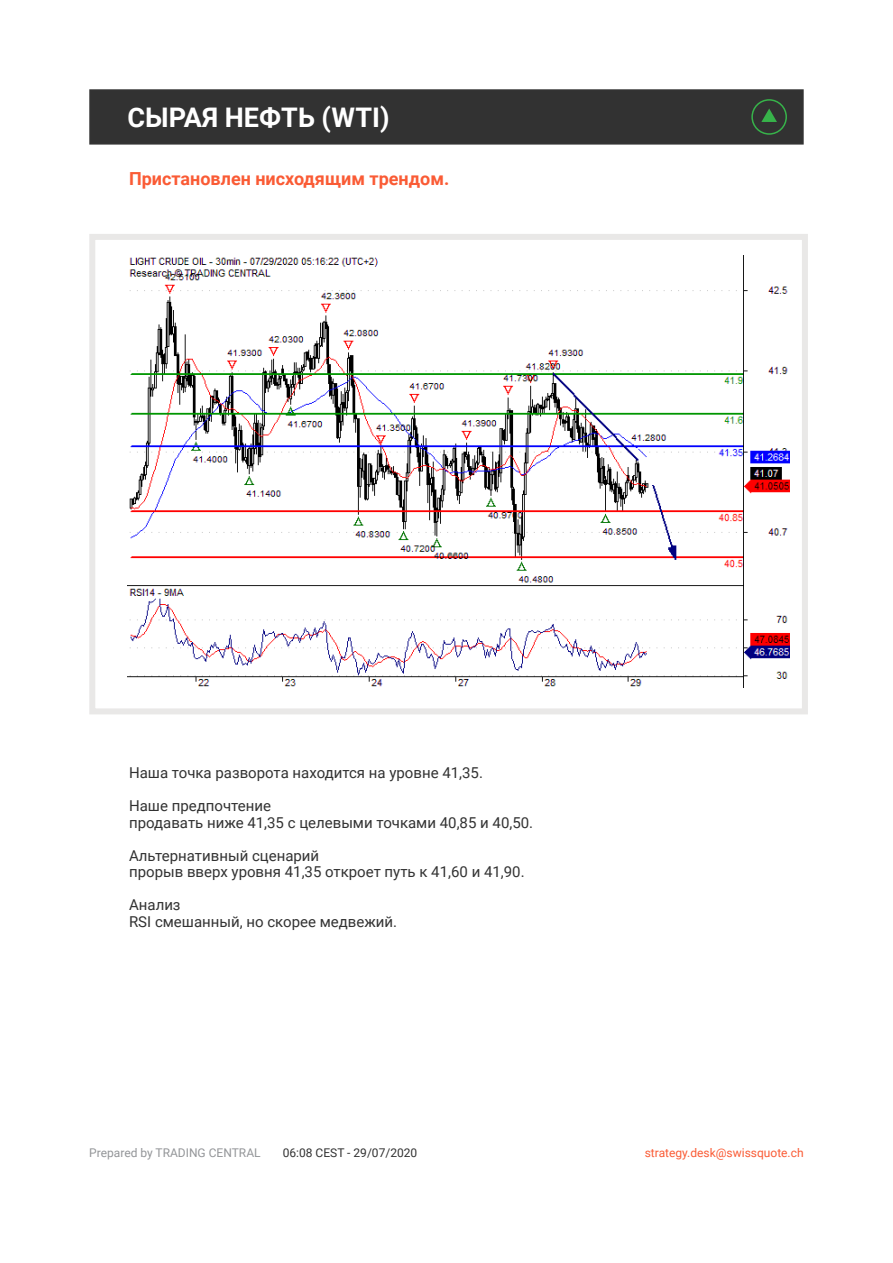
<style>
.page{position:relative;width:893px;height:1263px;background:#fff}
.page>*{position:absolute;margin:0;border:0;box-sizing:border-box;transform-origin:0 0}
.t1{font:700 27px "Roboto";color:#fff}
.t2{font:700 18px "Roboto";color:#fa5b35}
.t3{font:15px/16.5px "Roboto";color:#323232}
.t4{font:12px "Roboto";color:#fa5b35}
.t5{font:12px "Roboto";color:#939598}
.t6{font:12px "Roboto";color:#323232}
</style>
<div class="page">
<div style="left:89px;top:234px;width:719px;height:480px;border:6px solid #e9e8e7"></div>
<div style="left:89px;top:89px;width:715px;height:56px;background:#323232;border:2px solid #323232"></div>
<img style="left:128px;top:255px;width:661px;height:432px">
<svg style="left:751px;top:99px;width:36px;height:36px"></svg>
<h1 class="t1" style="left:128px;top:98px;width:263px">СЫРАЯ НЕФТЬ (WTI)</h1>
<p class="t2" style="left:129px;top:166px;width:322px">Пристановлен нисходящим трендом.</p>
<p class="t3" style="left:129px;top:764px;width:355px">Наша точка разворота находится на уровне 41,35.</p>
<p class="t3" style="left:129px;top:797px;width:406px">Наше предпочтение<br>продавать ниже 41,35 с целевыми точками 40,85 и 40,50.</p>
<p class="t3" style="left:129px;top:846px;width:397px">Альтернативный сценарий<br>прорыв вверх уровня 41,35 откроет путь к 41,60 и 41,90.</p>
<p class="t3" style="left:129px;top:896px;width:270px">Анализ<br>RSI смешанный, но скорее медвежий.</p>
<p class="t5" style="left:89px;top:1144px;width:173px">Prepared by TRADING CENTRAL</p>
<p class="t6" style="left:283px;top:1144px;width:136px">06:08 CEST - 29/07/2020</p>
<p class="t4" style="left:645px;top:1144px;width:160px">strategy.desk@swissquote.ch</p>
</div>
